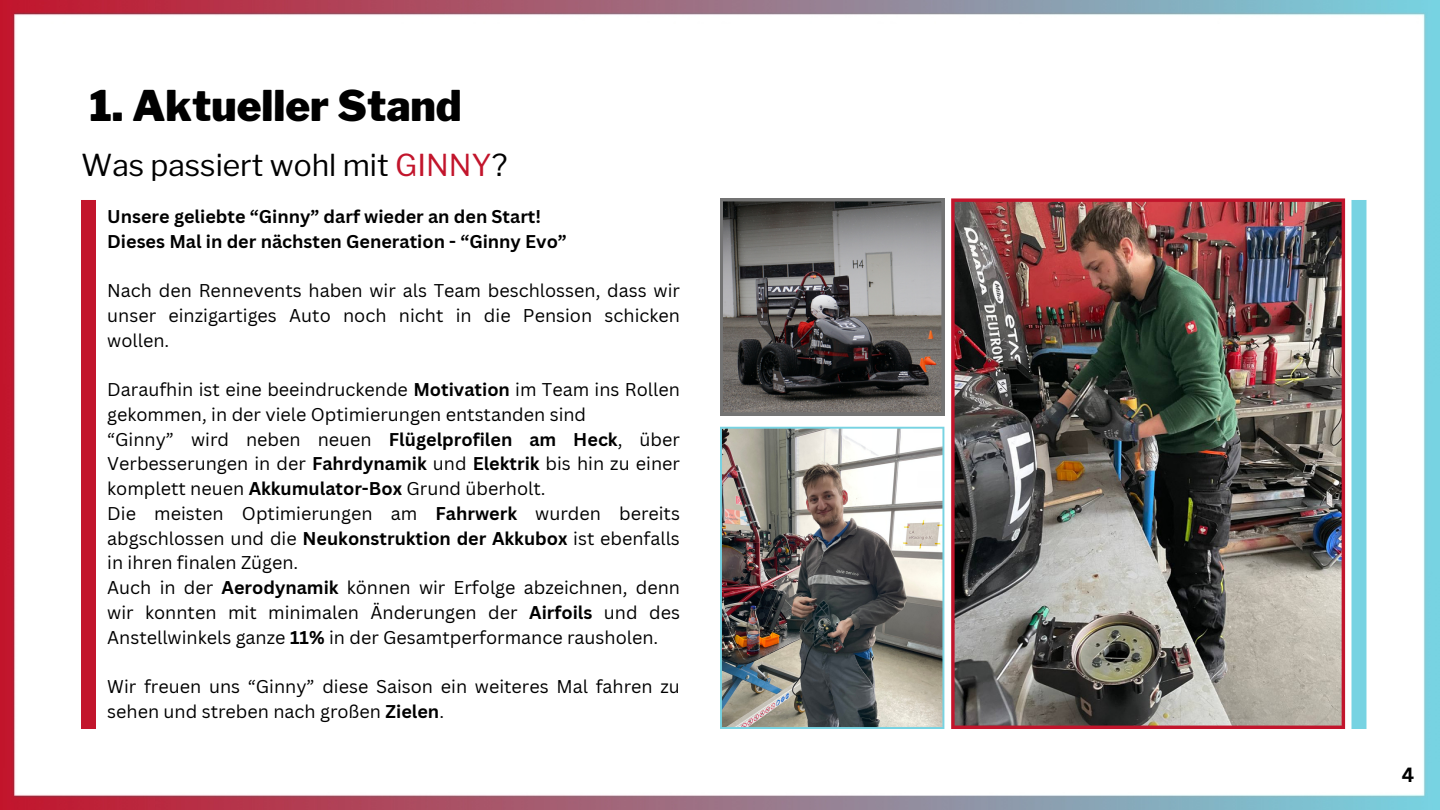
<style>
.page{position:relative;width:1440px;height:810px;background:#fff}
.page>*{position:absolute;margin:0;border:0;box-sizing:border-box;transform-origin:0 0}
.t1{font:900 42px "Libre Franklin";color:#000}
.t2{font:30px "Libre Franklin";color:#000}
.t3{font:700 20px "Canva Sans";color:#000}
.t4{font:18px/24.8px "Canva Sans";color:#000;text-align:justify}
.t5{font:700 18px/24.8px "Canva Sans";color:#000}
.s1{color:#c2152c}
.s2{font-weight:700}
</style>
<div class="page">
<img style="left:0;top:0;width:1440px;height:810px">
<div style="left:81px;top:200px;width:15px;height:529px;background:#c2152c"></div>
<div style="left:1351px;top:200px;width:15px;height:529px;background:#77d3e2"></div>
<svg style="left:101px;top:200px;width:585px;height:559px"></svg>
<svg style="left:720px;top:198px;width:224px;height:217px;background:#666362"></svg>
<img style="left:951px;top:198px;width:394px;height:531px">
<img style="left:720px;top:427px;width:224px;height:302px">
<p class="t1" style="left:89px;top:80px;width:374px">1. Aktueller Stand</p>
<p class="t2" style="left:81px;top:147px;width:428px">Was passiert wohl mit <span class="s1">GINNY</span>?</p>
<p class="t5" style="left:107px;top:204px;width:461px">Unsere geliebte “Ginny” darf wieder an den Start!<br>Dieses Mal in der nächsten Generation - “Ginny Evo”</p>
<p class="t4" style="left:107px;top:278px;width:574px">Nach den Rennevents haben wir als Team beschlossen, dass wir unser einzigartiges Auto noch nicht in die Pension schicken wollen.</p>
<h3 class="t4" style="left:107px;top:377px;width:574px">Daraufhin ist eine beeindruckende <span class="s2">Motivation</span> im Team ins Rollen gekommen, in der viele Optimierungen entstanden sind</h3>
<p class="t4" style="left:107px;top:426px;width:574px">“Ginny” wird neben neuen <span class="s2">Flügelprofilen am Heck</span>, über Verbesserungen in der <span class="s2">Fahrdynamik</span> und <span class="s2">Elektrik</span> bis hin zu einer komplett neuen <span class="s2">Akkumulator-Box</span> Grund überholt.</p>
<p class="t4" style="left:107px;top:501px;width:574px">Die meisten Optimierungen am <span class="s2">Fahrwerk</span> wurden bereits abgschlossen und die <span class="s2">Neukonstruktion der Akkubox</span> ist ebenfalls in ihren finalen Zügen.</p>
<p class="t4" style="left:107px;top:575px;width:574px">Auch in der <span class="s2">Aerodynamik</span> können wir Erfolge abzeichnen, denn wir konnten mit minimalen Änderungen der <span class="s2">Airfoils</span> und des Anstellwinkels ganze <span class="s2">11%</span> in der Gesamtperformance rausholen.</p>
<p class="t4" style="left:107px;top:674px;width:574px">Wir freuen uns “Ginny” diese Saison ein weiteres Mal fahren zu sehen und streben nach großen <span class="s2">Zielen</span>.</p>
<p class="t3" style="left:1402px;top:760px;width:14px">4</p>
</div>
